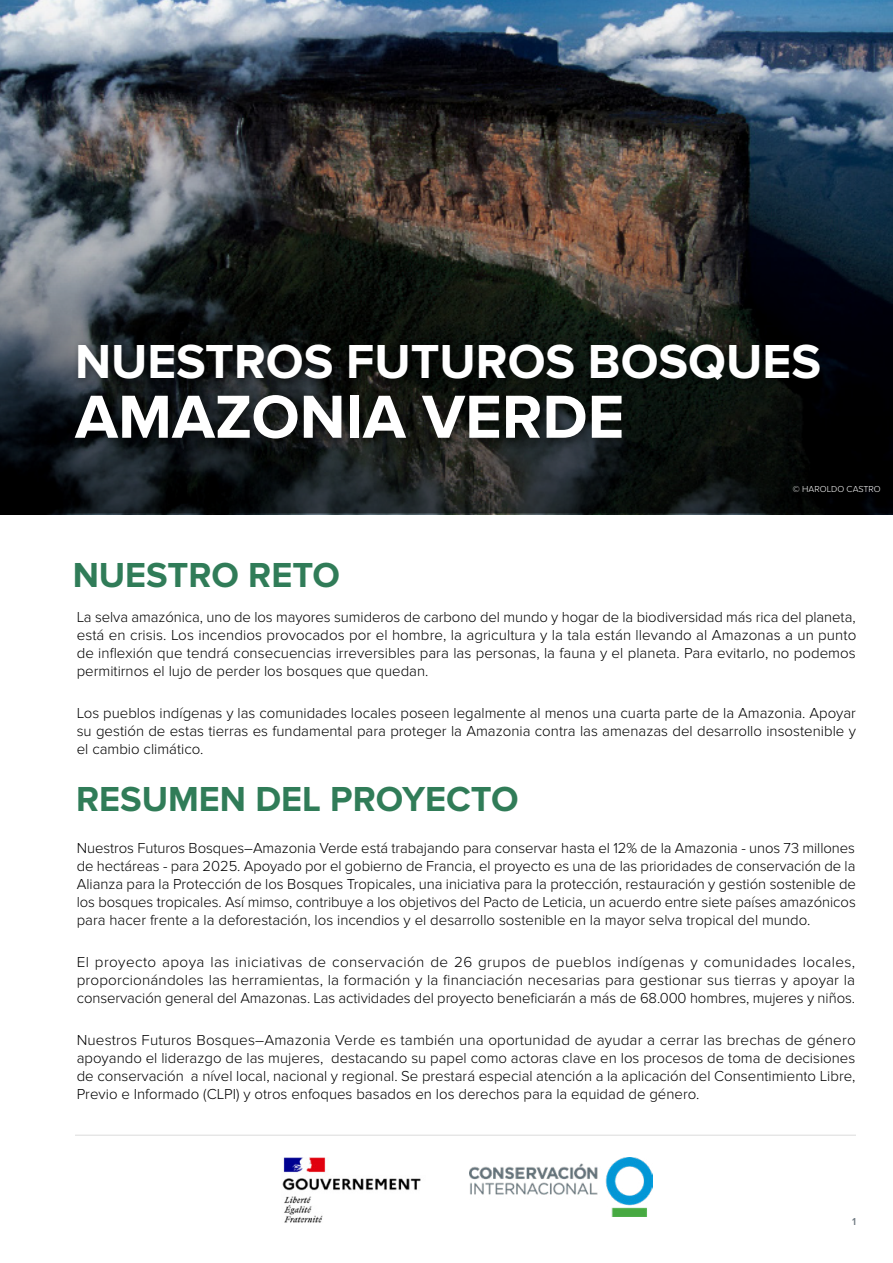
<style>
.page{position:relative;width:893px;height:1263px;background:#fff}
.page>*{position:absolute;margin:0;border:0;box-sizing:border-box;transform-origin:0 0}
.t1{font:700 63px "Proxima Nova";color:#fff}
.t2{font:700 49.5px "Proxima Nova";color:#fff}
.t3{font:700 36px "Proxima Nova";color:#307c58}
.t4{font:300 15px/18px "Proxima Nova";color:#000;text-align:justify}
.t5{font:600 10.5px "Proxima Nova";color:#717b83}
.t6{font:300 9px "Proxima Nova";color:#fff}
</style>
<div class="page">
<img style="left:470px;top:1158px;width:183px;height:58px">
<img style="left:0;top:0;width:893px;height:514px">
<svg style="left:0;top:189px;width:893px;height:324px;background:#282a2a"></svg>
<div style="left:71px;top:339px;width:759px;height:111px;background:#000;opacity:.47"></div>
<img style="left:282px;top:1157px;width:139px;height:66px">
<hr style="left:75px;top:1134px;width:781px;height:2px;background:#000">
<h2 class="t2" style="left:75px;top:333px;width:747px">NUESTROS FUTUROS BOSQUES</h2>
<h1 class="t1" style="left:75px;top:380px;width:551px">AMAZONIA VERDE</h1>
<p class="t6" style="left:793px;top:484px;width:89px">© HAROLDO CASTRO</p>
<h3 class="t3" style="left:73px;top:555px;width:269px">NUESTRO RETO</h3>
<p class="t4" style="left:77px;top:608px;width:781px">La selva amazónica, uno de los mayores sumideros de carbono del mundo y hogar de la biodiversidad más rica del planeta, está en crisis. Los incendios provocados por el hombre, la agricultura y la tala están llevando al Amazonas a un punto de inflexión que tendrá consecuencias irreversibles para las personas, la fauna y el planeta. Para evitarlo, no podemos permitirnos el lujo de perder los bosques que quedan.</p>
<p class="t4" style="left:77px;top:704px;width:781px">Los pueblos indígenas y las comunidades locales poseen legalmente al menos una cuarta parte de la Amazonia. Apoyar su gestión de estas tierras es fundamental para proteger la Amazonia contra las amenazas del desarrollo insostenible y el cambio climático.</p>
<h3 class="t3" style="left:76px;top:778px;width:444px">RESUMEN DEL PROYECTO</h3>
<p class="t4" style="left:77px;top:839px;width:781px">Nuestros Futuros Bosques–Amazonia Verde está trabajando para conservar hasta el 12% de la Amazonia - unos 73 millones de hectáreas - para 2025. Apoyado por el gobierno de Francia, el proyecto es una de las prioridades de conservación de la Alianza para la Protección de los Bosques Tropicales, una iniciativa para la protección, restauración y gestión sostenible de los bosques tropicales. Así mimso, contribuye a los objetivos del Pacto de Leticia, un acuerdo entre siete países amazónicos para hacer frente a la deforestación, los incendios y el desarrollo sostenible en la mayor selva tropical del mundo.</p>
<p class="t4" style="left:77px;top:953px;width:780px">El proyecto apoya las iniciativas de conservación de 26 grupos de pueblos indígenas y comunidades locales, proporcionándoles las herramientas, la formación y la financiación necesarias para gestionar sus tierras y apoyar la conservación general del Amazonas. Las actividades del proyecto beneficiarán a más de 68.000 hombres, mujeres y niños.</p>
<p class="t4" style="left:77px;top:1031px;width:780px">Nuestros Futuros Bosques–Amazonia Verde es también una oportunidad de ayudar a cerrar las brechas de género apoyando el liderazgo de las mujeres, destacando su papel como actoras clave en los procesos de toma de decisiones de conservación a nível local, nacional y regional. Se prestará especial atención a la aplicación del Consentimiento Libre, Previo e Informado (CLPI) y otros enfoques basados en los derechos para la equidad de género.</p>
<p class="t5" style="left:852px;top:1215px;width:5px">1</p>
</div>
